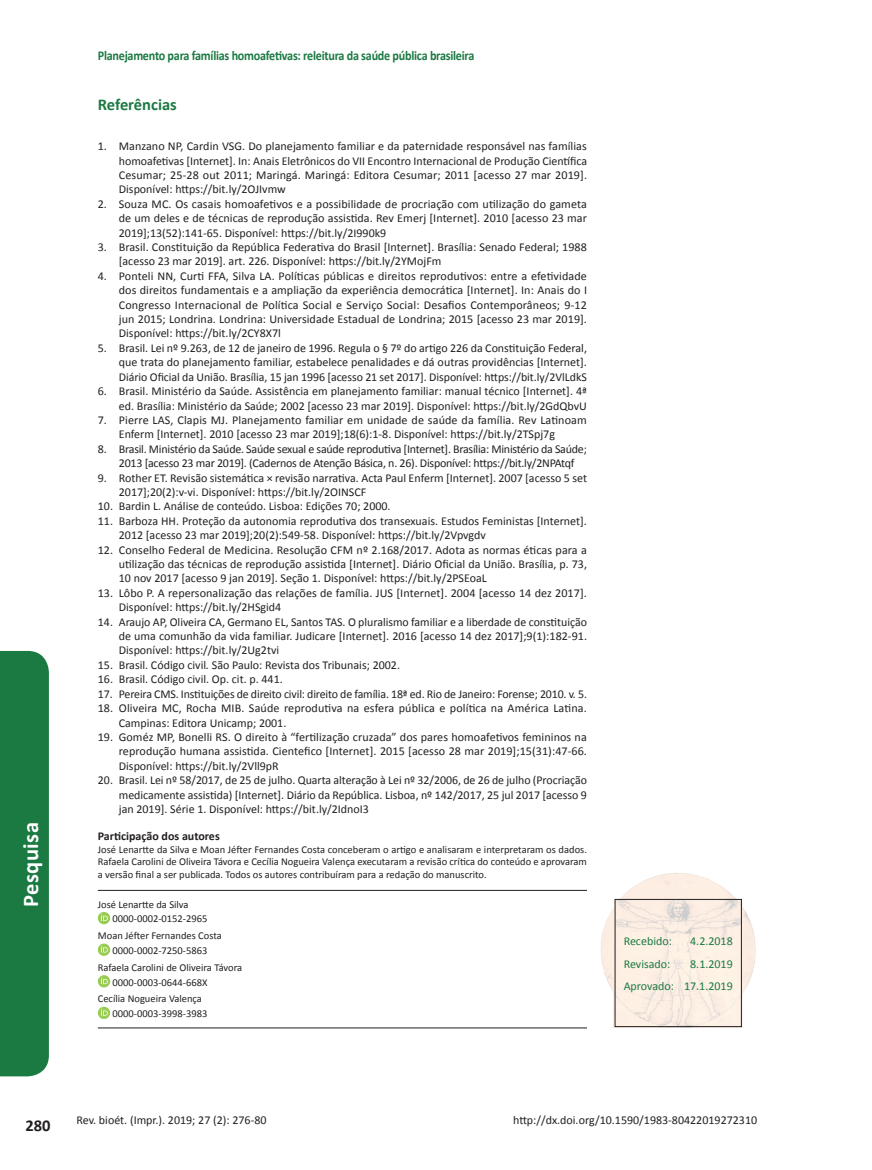
<style>
.page{position:relative;width:872px;height:1170px;background:#fff}
.page>*{position:absolute;margin:0;border:0;box-sizing:border-box;transform-origin:0 0}
.t1{font:700 22.5px "Calibri";letter-spacing:.02em;color:#fff}
.Subtitulo_1{font:700 16.5px "Calibri";color:#1b7942}
.t2{font:700 16.5px "Calibri";color:#231f20}
.t3{font:700 13.5px "Calibri";letter-spacing:-.02em;color:#1b7942;scale:.9 1}
.Referencias{font:12px/14.4px "Calibri";color:#231f20;text-align:justify}
.Referencias-2{font:12px/14.4px "Calibri";letter-spacing:-.02em;color:#231f20}
.t4{font:12px "Calibri";color:#1b7942}
.Titulo_participacao{font:700 12px "Calibri";color:#231f20}
.Texto_participacao_d{font:10.5px/12.6px "Calibri";color:#231f20;text-align:justify}
.Autor_ORCID__demais{font:10.5px "Calibri";color:#231f20}
.ORCID{font:10.5px "Calibri";color:#231f20}
.Autor_ORCID__primeir{font:10.5px "Calibri";color:#231f20}
.ORCID__último{font:10.5px "Calibri";color:#231f20}
.s1{font-style:italic}
</style>
<div class="page">
<hr style="left:98px;top:890px;width:489px;height:1px;background:#231f20">
<hr style="left:98px;top:1027px;width:489px;height:1px;background:#231f20">
<svg style="left:98px;top:911px;width:12px;height:13px"></svg>
<svg style="left:101px;top:914px;width:7px;height:6px"></svg>
<svg style="left:98px;top:943px;width:12px;height:12px"></svg>
<svg style="left:101px;top:945px;width:7px;height:7px"></svg>
<svg style="left:98px;top:975px;width:12px;height:12px"></svg>
<svg style="left:101px;top:977px;width:7px;height:7px"></svg>
<svg style="left:98px;top:1006px;width:12px;height:12px"></svg>
<svg style="left:101px;top:1008px;width:7px;height:7px"></svg>
<img style="left:600px;top:873px;width:156px;height:154px">
<div style="left:0;top:651px;width:49px;height:425px;background:#1b7942"></div>
<h1 class="t1" style="left:15px;top:907px;width:86px;rotate:-90deg">Pesquisa</h1>
<p class="t3" style="left:98px;top:46px;width:420px">Planejamento para famílias homoafetivas: releitura da saúde pública brasileira</p>
<p class="Subtitulo_1" style="left:98px;top:93px;width:81px">Referências</p>
<p class="Referencias" style="left:119px;top:139px;width:470px;text-indent:-21px">1. Manzano NP, Cardin VSG. Do planejamento familiar e da paternidade responsável nas famílias homoafetivas [Internet]. In: Anais Eletrônicos do VII Encontro Internacional de Produção Científica Cesumar; 25-28 out 2011; Maringá. Maringá: Editora Cesumar; 2011 [acesso 27 mar 2019].<br>Disponível: https://bit.ly/2OJIvmw</p>
<p class="Referencias" style="left:119px;top:197px;width:470px;text-indent:-21px">2. Souza MC. Os casais homoafetivos e a possibilidade de procriação com utilização do gameta de um deles e de técnicas de reprodução assistida. Rev Emerj [Internet]. 2010 [acesso 23 mar 2019];13(52):141-65. Disponível: https://bit.ly/2I990k9</p>
<p class="Referencias" style="left:119px;top:240px;width:469px;text-indent:-21px">3. Brasil. Constituição da República Federativa do Brasil [Internet]. Brasília: Senado Federal; 1988 [acesso 23 mar 2019]. art. 226. Disponível: https://bit.ly/2YMojFm</p>
<p class="Referencias" style="left:119px;top:269px;width:470px;text-indent:-21px">4. Ponteli NN, Curti FFA, Silva LA. Políticas públicas e direitos reprodutivos: entre a efetividade dos direitos fundamentais e a ampliação da experiência democrática [Internet]. In: Anais do I Congresso Internacional de Política Social e Serviço Social: Desafios Contemporâneos; 9-12 jun 2015; Londrina. Londrina: Universidade Estadual de Londrina; 2015 [acesso 23 mar 2019].<br>Disponível: https://bit.ly/2CY8X7l</p>
<p class="Referencias" style="left:119px;top:341px;width:470px;text-indent:-21px">5. Brasil. Lei nº 9.263, de 12 de janeiro de 1996. Regula o § 7º do artigo 226 da Constituição Federal, que trata do planejamento familiar, estabelece penalidades e dá outras providências [Internet].<br>Diário Oficial da União. Brasília, 15 jan 1996 [acesso 21 set 2017]. Disponível: https://bit.ly/2VlLdkS</p>
<p class="Referencias" style="left:98px;top:384px;width:490px;text-align:right">6. Brasil. Ministério da Saúde. Assistência em planejamento familiar: manual técnico [Internet]. 4ª ed. Brasília: Ministério da Saúde; 2002 [acesso 23 mar 2019]. Disponível: https://bit.ly/2GdQbvU</p>
<p class="Referencias" style="left:119px;top:413px;width:469px;text-indent:-21px">7. Pierre LAS, Clapis MJ. Planejamento familiar em unidade de saúde da família. Rev Latinoam<br>Enferm [Internet]. 2010 [acesso 23 mar 2019];18(6):1-8. Disponível: https://bit.ly/2TSpj7g</p>
<p class="Referencias-2" style="left:119px;top:441px;width:469px;text-indent:-21px">8. Brasil. Ministério da Saúde. Saúde sexual e saúde reprodutiva [Internet]. Brasília: Ministério da Saúde;<br>2013 [acesso 23 mar 2019]. (Cadernos de Atenção Básica, n. 26). Disponível: https://bit.ly/2NPAtqf</p>
<p class="Referencias" style="left:119px;top:470px;width:470px;text-indent:-21px">9. Rother ET. Revisão sistemática × revisão narrativa. Acta Paul Enferm [Internet]. 2007 [acesso 5 set<br>2017];20(2):v-vi. Disponível: https://bit.ly/2OINSCF</p>
<p class="Referencias" style="left:98px;top:499px;width:294px">10. Bardin L. Análise de conteúdo. Lisboa: Edições 70; 2000.</p>
<p class="Referencias" style="left:119px;top:513px;width:469px;text-indent:-21px">11. Barboza HH. Proteção da autonomia reprodutiva dos transexuais. Estudos Feministas [Internet].<br>2012 [acesso 23 mar 2019];20(2):549-58. Disponível: https://bit.ly/2Vpvgdv</p>
<p class="Referencias" style="left:119px;top:542px;width:469px;text-indent:-21px">12. Conselho Federal de Medicina. Resolução CFM nº 2.168/2017. Adota as normas éticas para a utilização das técnicas de reprodução assistida [Internet]. Diário Oficial da União. Brasília, p. 73, 10 nov 2017 [acesso 9 jan 2019]. Seção 1. Disponível: https://bit.ly/2PSEoaL</p>
<p class="Referencias" style="left:119px;top:585px;width:469px;text-indent:-21px">13. Lôbo P. A repersonalização das relações de família. JUS [Internet]. 2004 [acesso 14 dez 2017].<br>Disponível: https://bit.ly/2HSgid4</p>
<p class="Referencias" style="left:119px;top:614px;width:470px;text-indent:-21px">14. Araujo AP, Oliveira CA, Germano EL, Santos TAS. O pluralismo familiar e a liberdade de constituição de uma comunhão da vida familiar. Judicare [Internet]. 2016 [acesso 14 dez 2017];9(1):182-91.<br>Disponível: https://bit.ly/2Ug2tvi</p>
<p class="Referencias" style="left:98px;top:657px;width:304px">15. Brasil. Código civil<span class="s1">.</span> São Paulo: Revista dos Tribunais; 2002.</p>
<p class="Referencias" style="left:98px;top:672px;width:186px">16. Brasil. Código civil. Op. cit. p. 441.</p>
<p class="Referencias" style="left:98px;top:686px;width:491px">17. Pereira CMS. Instituições de direito civil: direito de família. 18ª ed. Rio de Janeiro: Forense; 2010. v. 5.</p>
<p class="Referencias" style="left:119px;top:701px;width:469px;text-indent:-21px">18. Oliveira MC, Rocha MIB. Saúde reprodutiva na esfera pública e política na América Latina.<br>Campinas: Editora Unicamp; 2001.</p>
<p class="Referencias" style="left:119px;top:729px;width:469px;text-indent:-21px">19. Goméz MP, Bonelli RS. O direito à “fertilização cruzada” dos pares homoafetivos femininos na reprodução humana assistida. Cientefico [Internet]. 2015 [acesso 28 mar 2019];15(31):47-66.<br>Disponível: https://bit.ly/2Vll9pR</p>
<p class="Referencias" style="left:119px;top:773px;width:470px;text-indent:-21px">20. Brasil. Lei nº 58/2017, de 25 de julho. Quarta alteração à Lei nº 32/2006, de 26 de julho (Procriação medicamente assistida) [Internet]. Diário da República. Lisboa, nº 142/2017, 25 jul 2017 [acesso 9 jan 2019]. Série 1. Disponível: https://bit.ly/2IdnoI3</p>
<p class="Titulo_participacao" style="left:98px;top:827px;width:123px">Participação dos autores</p>
<p class="Texto_participacao_d" style="left:98px;top:842px;width:490px">José Lenartte da Silva e Moan Jéfter Fernandes Costa conceberam o artigo e analisaram e interpretaram os dados.<br>Rafaela Carolini de Oliveira Távora e Cecília Nogueira Valença executaram a revisão crítica do conteúdo e aprovaram a versão final a ser publicada. Todos os autores contribuíram para a redação do manuscrito.</p>
<p class="Autor_ORCID__primeir" style="left:98px;top:897px;width:92px">José Lenartte da Silva</p>
<p class="ORCID" style="left:112px;top:912px;width:96px">0000-0002-0152-2965</p>
<p class="Autor_ORCID__demais" style="left:98px;top:929px;width:125px">Moan Jéfter Fernandes Costa</p>
<p class="ORCID" style="left:112px;top:943px;width:96px">0000-0002-7250-5863</p>
<p class="Autor_ORCID__demais" style="left:98px;top:960px;width:146px">Rafaela Carolini de Oliveira Távora</p>
<p class="ORCID" style="left:112px;top:975px;width:96px">0000-0003-0644-668X</p>
<p class="Autor_ORCID__demais" style="left:98px;top:992px;width:106px">Cecília Nogueira Valença</p>
<p class="ORCID__último" style="left:112px;top:1006px;width:96px">0000-0003-3998-3983</p>
<p class="t4" style="left:623px;top:932px;width:50px">Recebido:</p>
<p class="t4" style="left:690px;top:932px;width:44px">4.2.2018</p>
<p class="t4" style="left:623px;top:955px;width:48px">Revisado:</p>
<p class="t4" style="left:690px;top:955px;width:44px">8.1.2019</p>
<p class="t4" style="left:623px;top:978px;width:111px">Aprovado: 17.1.2019</p>
<h2 class="t2" style="left:26px;top:1113px;width:27px">280</h2>
<p class="Referencias" style="left:77px;top:1113px;width:191px">Rev. bioét. (Impr.). 2019; 27 (2): 276-80</p>
<p class="Referencias" style="left:513px;top:1113px;width:245px">http://dx.doi.org/10.1590/1983-80422019272310</p>
</div>
